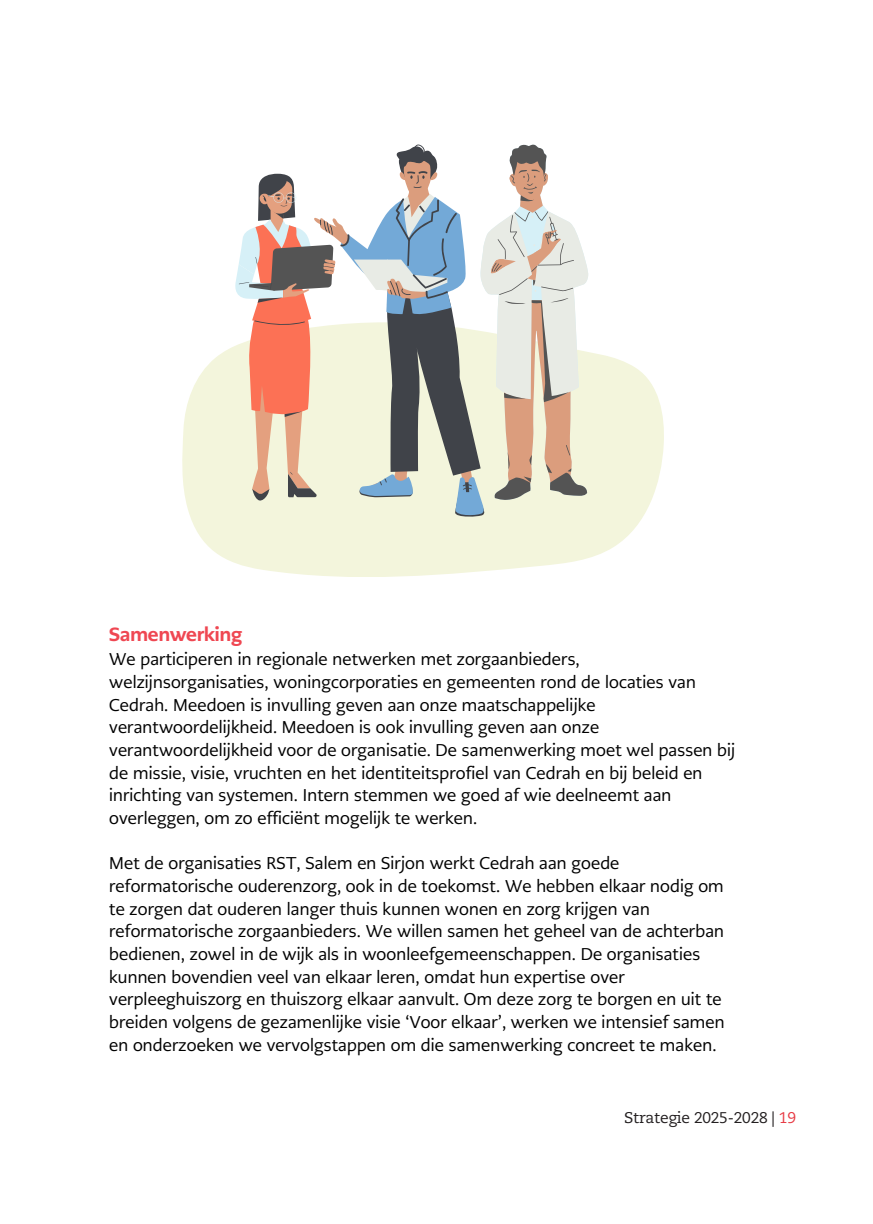
<style>
.page{position:relative;width:873px;height:1224px;background:#fff}
.page>*{position:absolute;margin:0;border:0;box-sizing:border-box;transform-origin:0 0}
.t1{font:800 19px "PMN Caecilia Sans Head";color:#ef4752}
.t2{font:17px/22.6px "PMN Caecilia Sans Head";letter-spacing:.01em;color:#000}
.t3{font:15.4px "Caecilia LT Pro 55 Roman";letter-spacing:-.015em;color:#231f20}
.s1{color:#e73943}
</style>
<div class="page">
<svg style="left:182px;top:347px;width:482px;height:230px;fill:#f3f5dc"></svg>
<svg style="left:232px;top:144px;width:356px;height:374px"></svg>
<p class="t1" style="left:109px;top:622px;width:134px">Samenwerking</p>
<p class="t2" style="left:109px;top:648px;width:627px">We participeren in regionale netwerken met zorgaanbieders, welzijnsorganisaties, woningcorporaties en gemeenten rond de locaties van Cedrah. Meedoen is invulling geven aan onze maatschappelijke verantwoordelijkheid. Meedoen is ook invulling geven aan onze verantwoordelijkheid voor de organisatie. De samenwerking moet wel passen bij de missie, visie, vruchten en het identiteitsprofiel van Cedrah en bij beleid en inrichting van systemen. Intern stemmen we goed af wie deelneemt aan overleggen, om zo efficiënt mogelijk te werken.</p>
<p class="t2" style="left:109px;top:852px;width:617px">Met de organisaties RST, Salem en Sirjon werkt Cedrah aan goede reformatorische ouderenzorg, ook in de toekomst. We hebben elkaar nodig om te zorgen dat ouderen langer thuis kunnen wonen en zorg krijgen van reformatorische zorgaanbieders. We willen samen het geheel van de achterban bedienen, zowel in de wijk als in woonleefgemeenschappen. De organisaties kunnen bovendien veel van elkaar leren, omdat hun expertise over verpleeghuiszorg en thuiszorg elkaar aanvult. Om deze zorg te borgen en uit te breiden volgens de gezamenlijke visie ‘Voor elkaar’, werken we intensief samen en onderzoeken we vervolgstappen om die samenwerking concreet te maken.</p>
<p class="t3" style="left:624px;top:1111px;width:173px">Strategie 2025-2028 | <span class="s1">19</span></p>
</div>
